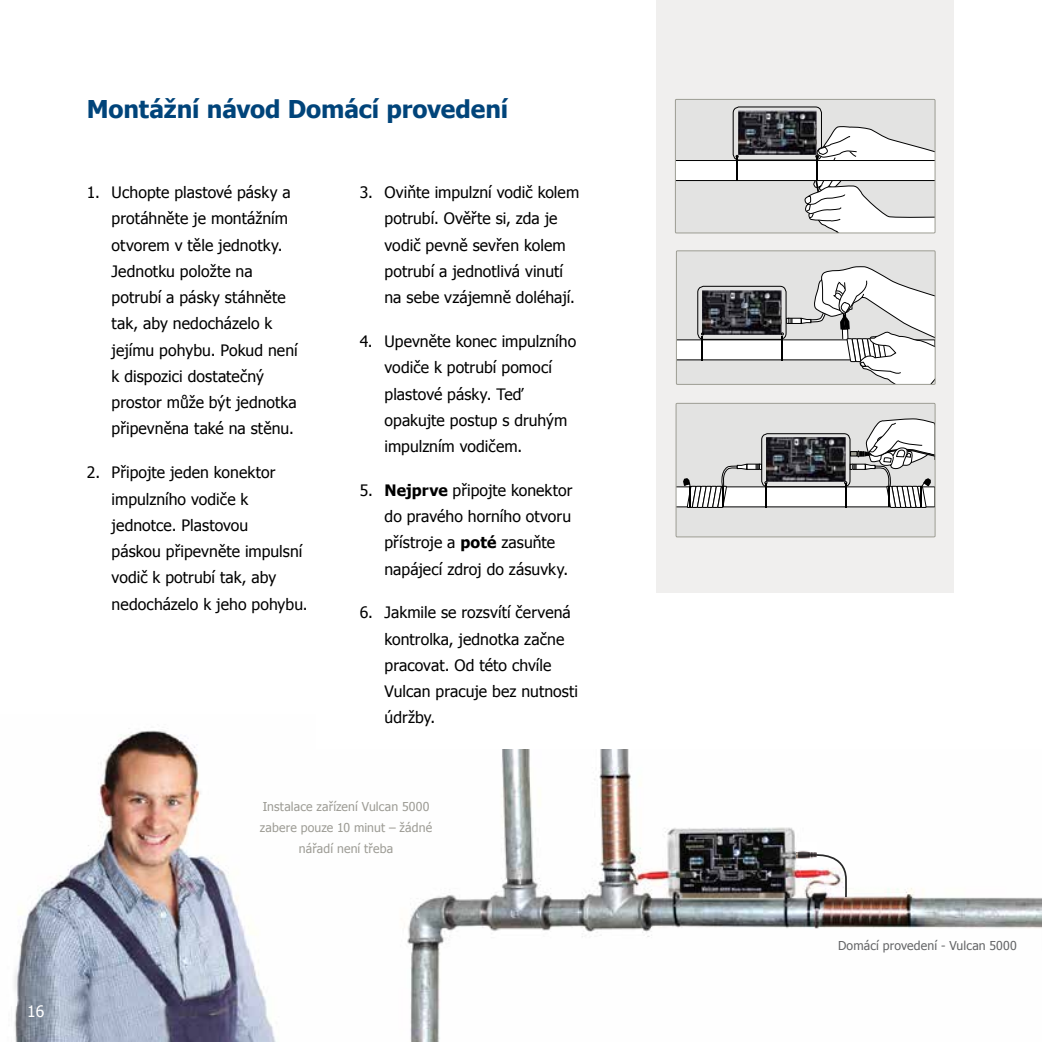
<style>
.page{position:relative;width:1042px;height:1042px;background:#fff}
.page>*{position:absolute;margin:0;border:0;box-sizing:border-box;transform-origin:0 0}
.t1{font:700 24.5px "Tahoma";letter-spacing:-.005em;color:#00447a}
.t2{font:15.75px/26.2px "Tahoma";letter-spacing:.005em;color:#000}
.t3{font:15.75px "Tahoma";color:#fff}
.t4{font:12.25px/21px "Tahoma";letter-spacing:.01em;color:#9d9c95;text-align:center}
.t5{font:12.25px "Tahoma";letter-spacing:.015em;color:#646567}
.s1{font-weight:700}
</style>
<div class="page">
<img style="left:407px;top:749px;width:634px;height:293px">
<svg style="left:814px;top:853px;width:34px;height:46px"></svg>
<img style="left:796px;top:843px;width:21px;height:22px">
<img style="left:14px;top:730px;width:262px;height:312px">
<svg style="left:1041px;top:898px;width:1px;height:31px"></svg>
<div style="left:656px;top:0;width:298px;height:592px;background:#f0efee"></div>
<svg style="left:678px;top:405px;width:255px;height:130px"></svg>
<div style="left:676px;top:403px;width:259px;height:134px;border:1px solid #9d9d93"></div>
<svg style="left:677px;top:101px;width:256px;height:130px"></svg>
<div style="left:675px;top:99px;width:260px;height:134px;border:1px solid #9d9d93"></div>
<svg style="left:676px;top:251px;width:259px;height:133px"></svg>
<h1 class="t1" style="left:87px;top:92px;width:423px">Montážní návod Domácí provedení</h1>
<p class="t2" style="left:112px;top:179px;width:188px;text-indent:-25px">1. Uchopte plastové pásky a protáhněte je montážním otvorem v těle jednotky.<br>Jednotku položte na potrubí a pásky stáhněte tak, aby nedocházelo k jejímu pohybu. Pokud není k dispozici dostatečný prostor může být jednotka připevněna také na stěnu.</p>
<p class="t2" style="left:112px;top:459px;width:198px;text-indent:-25px">2. Připojte jeden konektor impulzního vodiče k jednotce. Plastovou<br>páskou připevněte impulsní vodič k potrubí tak, aby nedocházelo k jeho pohybu.</p>
<p class="t2" style="left:384px;top:179px;width:196px;text-indent:-25px">3. Oviňte impulzní vodič kolem potrubí. Ověřte si, zda je vodič pevně sevřen kolem potrubí a jednotlivá vinutí na sebe vzájemně doléhají.</p>
<p class="t2" style="left:384px;top:327px;width:193px;text-indent:-25px">4. Upevněte konec impulzního vodiče k potrubí pomocí plastové pásky. Teď opakujte postup s druhým impulzním vodičem.</p>
<p class="t2" style="left:384px;top:476px;width:190px;text-indent:-25px">5. <span class="s1">Nejprve</span> připojte konektor do pravého horního otvoru přístroje a <span class="s1">poté</span> zasuňte napájecí zdroj do zásuvky.</p>
<p class="t2" style="left:384px;top:599px;width:195px;text-indent:-25px">6. Jakmile se rozsvítí červená kontrolka, jednotka začne pracovat. Od této chvíle<br>Vulcan pracuje bez nutnosti údržby.</p>
<p class="t4" style="left:260px;top:795px;width:174px">Instalace zařízení Vulcan 5000 zabere pouze 10 minut – žádné nářadí není třeba</p>
<p class="t3" style="left:27px;top:1001px;width:19px">16</p>
<p class="t5" style="left:838px;top:937px;width:180px">Domácí provedení - Vulcan 5000</p>
</div>
